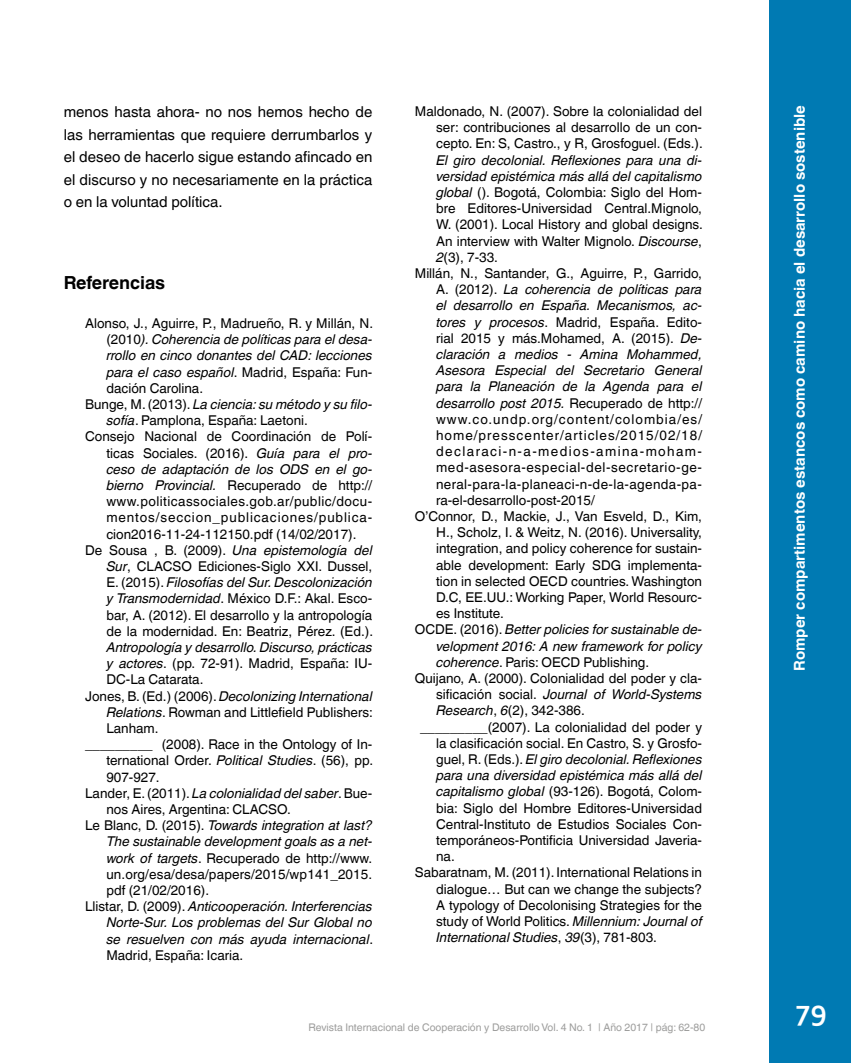
<style>
.page{position:relative;width:851px;height:1063px;background:#fff}
.page>*{position:absolute;margin:0;border:0;box-sizing:border-box;transform-origin:0 0}
.t1{font:700 30px "Corbel";color:#fff}
.t2{font:700 18px "Helvetica World";letter-spacing:-.005em;color:#000}
.t3{font:15px/22.5px "Helvetica World";color:#000;text-align:justify}
.t4{font:700 15px "Helvetica World";color:#fff}
.t5{font:13.5px/16.2px "Helvetica World";color:#000;text-align:justify}
.t6{font:italic 13.5px "Helvetica World";color:#000}
.t7{font:13.5px "Helvetica World";letter-spacing:.03em;color:#000}
.t8{font:13.5px "Helvetica World";letter-spacing:.075em;color:#000}
.t9{font:13.5px "Helvetica World";letter-spacing:.045em;color:#000}
.t10{font:13.5px "Helvetica World";letter-spacing:.065em;color:#000}
.t11{font:13.5px "Helvetica World";letter-spacing:.105em;color:#000}
.t12{font:10.5px "Helvetica World";color:#9d9d9c}
.s1{font-style:italic}
.s2{font-style:normal}
</style>
<div class="page">
<div style="left:769px;top:0;width:81px;height:1063px;background:#007ab3"></div>
<p class="t3" style="left:64px;top:101px;width:310px">menos hasta ahora- no nos hemos hecho de las herramientas que requiere derrumbarlos y el deseo de hacerlo sigue estando afincado en el discurso y no necesariamente en la práctica o en la voluntad política.</p>
<p class="t5" style="left:436px;top:103px;width:268px;text-indent:-21px">Maldonado, N. (2007). Sobre la colonialidad del ser: contribuciones al desarrollo de un con&shy;cepto. En: S, Castro., y R, Grosfoguel. (Eds.).</p>
<p class="t6" style="left:436px;top:152px;width:267px">El giro decolonial. Reflexiones para una di-</p>
<p class="t6" style="left:436px;top:168px;width:267px">versidad epistémica más allá del capitalismo</p>
<p class="t5" style="left:436px;top:184px;width:267px"><span class="s1">global</span> (). Bogotá, Colombia: Siglo del Hom-</p>
<p class="t5" style="left:436px;top:200px;width:267px">bre Editores-Universidad Central.Mignolo,</p>
<p class="t5" style="left:436px;top:217px;width:268px">W. (2001). Local History and global designs.</p>
<p class="t5" style="left:436px;top:233px;width:267px">An interview with Walter Mignolo. <span class="s1">Discourse</span>,</p>
<p class="t5" style="left:436px;top:249px;width:63px"><span class="s1">2</span>(3), 7-33.</p>
<p class="t5" style="left:415px;top:265px;width:289px">Millán, N., Santander, G., Aguirre, P., Garrido,</p>
<p class="t6" style="left:436px;top:282px;width:267px"><span class="s2">A. (2012).</span> La coherencia de políticas para</p>
<p class="t6" style="left:436px;top:298px;width:267px">el desarrollo en España. Mecanismos, ac-</p>
<p class="t5" style="left:436px;top:314px;width:267px"><span class="s1">tores y procesos</span>. Madrid, España. Edito-</p>
<p class="t5" style="left:436px;top:330px;width:267px">rial 2015 y más.Mohamed, A. (2015). <span class="s1">De-</span></p>
<p class="t6" style="left:436px;top:346px;width:267px">claración a medios - Amina Mohammed,</p>
<p class="t6" style="left:436px;top:363px;width:267px">Asesora Especial del Secretario General</p>
<p class="t6" style="left:436px;top:379px;width:267px">para la Planeación de la Agenda para el</p>
<p class="t6" style="left:436px;top:395px;width:267px">desarrollo post 2015. <span class="s2">Recuperado de http://</span></p>
<p class="t8" style="left:436px;top:411px;width:267px">www.co.undp.org/content/colombia/es/</p>
<p class="t8" style="left:436px;top:427px;width:267px">home/presscenter/articles/2015/02/18/</p>
<p class="t11" style="left:436px;top:444px;width:267px">declaraci-n-a-medios-amina-moham-</p>
<p class="t9" style="left:436px;top:460px;width:267px">med-asesora-especial-del-secretario-ge-</p>
<p class="t7" style="left:436px;top:476px;width:267px">neral-para-la-planeaci-n-de-la-agenda-pa-</p>
<p class="t5" style="left:436px;top:492px;width:160px">ra-el-desarrollo-post-2015/</p>
<p class="t5" style="left:415px;top:508px;width:288px">O’Connor, D., Mackie, J., Van Esveld, D., Kim,</p>
<p class="t5" style="left:436px;top:524px;width:267px">H., Scholz, I. &amp; Weitz, N. (2016). Universality,</p>
<p class="t5" style="left:436px;top:541px;width:267px">integration, and policy coherence for sustain-</p>
<p class="t5" style="left:436px;top:557px;width:267px">able development: Early SDG implementa-</p>
<p class="t5" style="left:436px;top:573px;width:267px">tion in selected OECD countries. Washington</p>
<p class="t5" style="left:436px;top:589px;width:267px">D.C, EE.UU.: Working Paper, World Resourc-</p>
<p class="t5" style="left:436px;top:605px;width:69px">es Institute.</p>
<p class="t6" style="left:415px;top:622px;width:289px"><span class="s2">OCDE. (2016).</span> Better policies for sustainable de-</p>
<p class="t6" style="left:436px;top:638px;width:267px">velopment 2016: A new framework for policy</p>
<p class="t5" style="left:436px;top:654px;width:214px"><span class="s1">coherence</span>. Paris: OECD Publishing.</p>
<p class="t5" style="left:415px;top:670px;width:288px">Quijano, A. (2000). Colonialidad del poder y cla-</p>
<p class="t6" style="left:436px;top:687px;width:267px"><span class="s2">sificación social.</span> Journal of World-Systems</p>
<p class="t5" style="left:436px;top:703px;width:150px"><span class="s1">Research</span>, <span class="s1">6</span>(2), 342-386.</p>
<p class="t5" style="left:420px;top:719px;width:283px">_________(2007). La colonialidad del poder y</p>
<p class="t5" style="left:436px;top:735px;width:267px">la clasificación social. En Castro, S. y Grosfo-</p>
<p class="t6" style="left:436px;top:751px;width:267px"><span class="s2">guel, R. (Eds.).</span> El giro decolonial. Reflexiones</p>
<p class="t6" style="left:436px;top:768px;width:267px">para una diversidad epistémica más allá del</p>
<p class="t5" style="left:436px;top:784px;width:267px"><span class="s1">capitalismo global</span> (93-126). Bogotá, Colom-</p>
<p class="t5" style="left:436px;top:800px;width:267px">bia: Siglo del Hombre Editores-Universidad</p>
<p class="t5" style="left:436px;top:816px;width:267px">Central-Instituto de Estudios Sociales Con-</p>
<p class="t5" style="left:436px;top:832px;width:267px">temporáneos-Pontificia Universidad Javeria-</p>
<p class="t5" style="left:436px;top:848px;width:20px">na.</p>
<p class="t5" style="left:415px;top:865px;width:289px">Sabaratnam, M. (2011). International Relations in</p>
<p class="t5" style="left:436px;top:881px;width:267px">dialogue… But can we change the subjects?</p>
<p class="t5" style="left:436px;top:897px;width:267px">A typology of Decolonising Strategies for the</p>
<p class="t5" style="left:436px;top:913px;width:267px">study of World Politics. <span class="s1">Millennium: Journal of</span></p>
<p class="t6" style="left:436px;top:930px;width:222px">International Studies<span class="s2">,</span> 39<span class="s2">(3), 781-803.</span></p>
<h2 class="t2" style="left:64px;top:273px;width:103px">Referencias</h2>
<p class="t5" style="left:85px;top:315px;width:289px">Alonso, J., Aguirre, P., Madrueño, R. y Millán, N.</p>
<p class="t6" style="left:106px;top:332px;width:267px"><span class="s2">(2010</span>). Coherencia de políticas para el desa-</p>
<p class="t6" style="left:106px;top:348px;width:267px">rrollo en cinco donantes del CAD: lecciones</p>
<p class="t5" style="left:106px;top:364px;width:267px"><span class="s1">para el caso español</span>. Madrid, España: Fun-</p>
<p class="t5" style="left:106px;top:380px;width:98px">dación Carolina.</p>
<p class="t6" style="left:85px;top:396px;width:289px"><span class="s2">Bunge, M. (2013).</span> La ciencia: su método y su filo-</p>
<p class="t5" style="left:106px;top:412px;width:203px"><span class="s1">sofía</span>. Pamplona, España: Laetoni.</p>
<p class="t5" style="left:85px;top:429px;width:288px">Consejo Nacional de Coordinación de Polí-</p>
<p class="t5" style="left:106px;top:445px;width:267px">ticas Sociales. (2016). <span class="s1">Guía para el pro-</span></p>
<p class="t6" style="left:106px;top:461px;width:267px">ceso de adaptación de los ODS en el go-</p>
<p class="t5" style="left:106px;top:477px;width:267px"><span class="s1">bierno Provincial.</span> Recuperado de http://</p>
<p class="t7" style="left:106px;top:494px;width:267px">www.politicassociales.gob.ar/public/docu-</p>
<p class="t10" style="left:106px;top:510px;width:267px">mentos/seccion_publicaciones/publica-</p>
<p class="t5" style="left:106px;top:526px;width:251px">cion2016-11-24-112150.pdf (14/02/2017).</p>
<p class="t6" style="left:85px;top:542px;width:288px"><span class="s2">De Sousa , B. (2009).</span> Una epistemología del</p>
<p class="t5" style="left:106px;top:558px;width:267px"><span class="s1">Sur</span>, CLACSO Ediciones-Siglo XXI. Dussel,</p>
<p class="t6" style="left:106px;top:575px;width:267px"><span class="s2">E. (2015).</span> Filosofías del Sur. Descolonización</p>
<p class="t5" style="left:106px;top:591px;width:267px"><span class="s1">y Transmodernidad</span>. México D.F.: Akal. Esco-</p>
<p class="t5" style="left:106px;top:607px;width:267px">bar, A. (2012). El desarrollo y la antropología</p>
<p class="t5" style="left:106px;top:623px;width:268px">de la modernidad. En: Beatriz, Pérez. (Ed.).</p>
<p class="t6" style="left:106px;top:639px;width:267px">Antropología y desarrollo. Discurso, prácticas</p>
<p class="t5" style="left:106px;top:655px;width:267px"><span class="s1">y actores</span>. (pp. 72-91). Madrid, España: IU-</p>
<p class="t5" style="left:106px;top:672px;width:98px">DC-La Catarata.</p>
<p class="t6" style="left:85px;top:688px;width:289px"><span class="s2">Jones, B. (Ed.) (2006).</span> Decolonizing International</p>
<p class="t5" style="left:106px;top:704px;width:268px"><span class="s1">Relations</span>. Rowman and Littlefield Publishers:</p>
<p class="t5" style="left:106px;top:720px;width:54px">Lanham.</p>
<p class="t5" style="left:85px;top:736px;width:289px">_________ (2008). Race in the Ontology of In-</p>
<p class="t5" style="left:106px;top:753px;width:268px">ternational Order. <span class="s1">Political Studies</span>. (56), pp.</p>
<p class="t5" style="left:106px;top:769px;width:55px">907-927.</p>
<p class="t6" style="left:85px;top:785px;width:288px"><span class="s2">Lander, E. (2011).</span> La colonialidad del saber<span class="s2">. Bue-</span></p>
<p class="t5" style="left:106px;top:801px;width:186px">nos Aires, Argentina: CLACSO.</p>
<p class="t6" style="left:85px;top:818px;width:288px"><span class="s2">Le Blanc, D. (2015).</span> Towards integration at last?</p>
<p class="t6" style="left:106px;top:834px;width:267px">The sustainable development goals as a net-</p>
<p class="t5" style="left:106px;top:850px;width:267px"><span class="s1">work of targets</span>. Recuperado de http://www.</p>
<p class="t5" style="left:106px;top:866px;width:267px">un.org/esa/desa/papers/2015/wp141_2015.</p>
<p class="t5" style="left:106px;top:882px;width:104px">pdf (21/02/2016).</p>
<p class="t6" style="left:85px;top:899px;width:289px"><span class="s2">Llistar, D. (2009).</span> Anticooperación. Interferencias</p>
<p class="t6" style="left:106px;top:915px;width:267px">Norte-Sur. Los problemas del Sur Global no</p>
<p class="t6" style="left:106px;top:931px;width:268px">se resuelven con más ayuda internacional<span class="s2">.</span></p>
<p class="t5" style="left:106px;top:947px;width:138px">Madrid, España: Icaria.</p>
<p class="t12" style="left:308px;top:1021px;width:398px">Revista Internacional de Cooperación y Desarrollo Vol. 4 No. 1 | Año 2017 | pág: 62-80</p>
<p class="t4" style="left:790px;top:671px;width:567px;rotate:-90deg">Romper compartimentos estancos como camino hacia el desarrollo sostenible</p>
<h1 class="t1" style="left:795px;top:992px;width:33px">79</h1>
</div>
